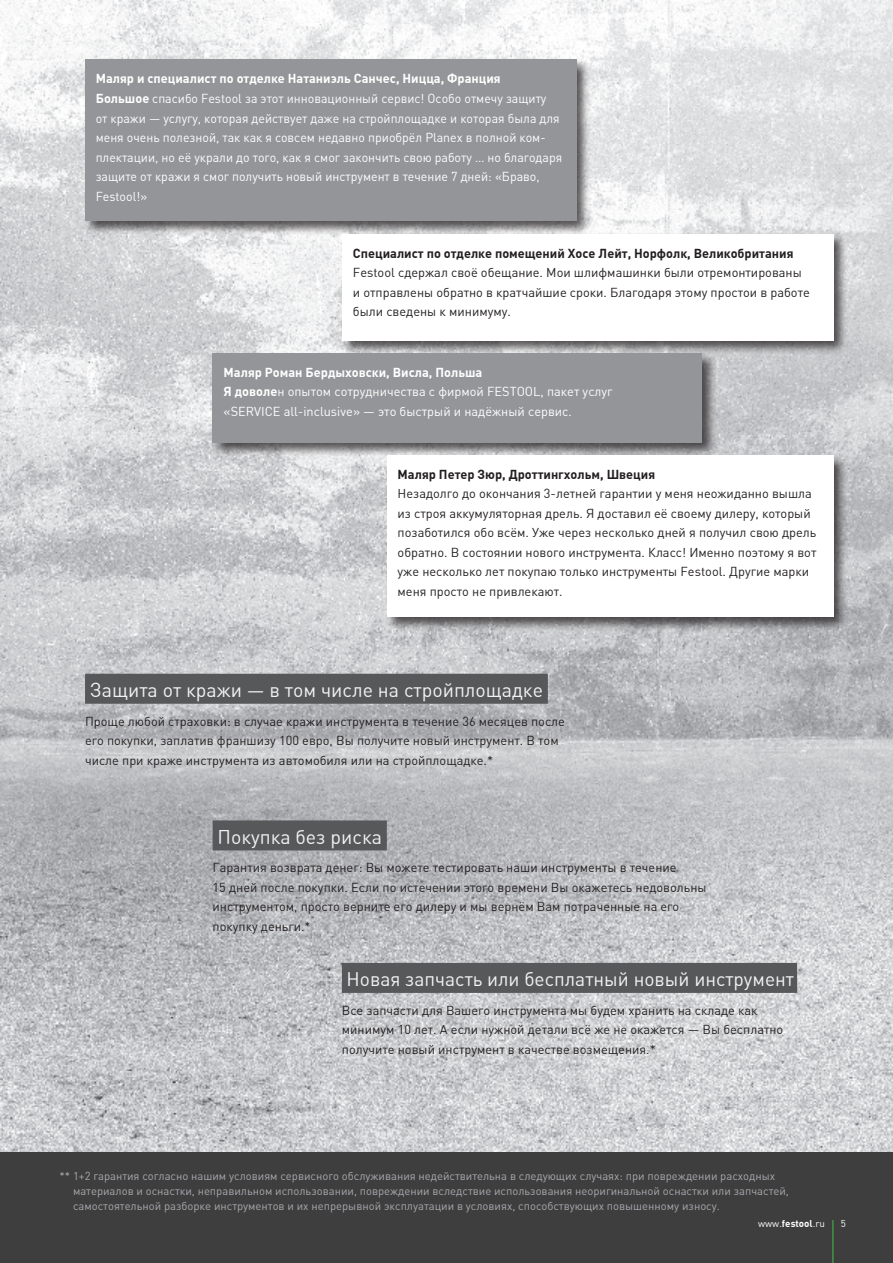
<style>
.page{position:relative;width:893px;height:1263px;background:#fff}
.page>*{position:absolute;margin:0;border:0;box-sizing:border-box;transform-origin:0 0}
.o_links_ZAB_11pt{font:19.5px "DIN Pro";color:#f2f3f4}
.o_links_ZAB_14pt{font:19.5px "DIN Pro";color:#f2f3f4}
.o_links_ZAB_13pt{font:12.75px/19.5px "DIN Pro";color:#231f20}
.o_links_ZAB_13pt-2{font:12.75px/19.5px "DIN Pro";color:#fff}
.o_links_ZAB_13pt-3{font:700 12.75px "DIN Pro";color:#231f20}
.o_links_ZAB_13pt-4{font:700 12.75px "DIN Pro";color:#fff}
.o_links_ZAB_10pt{font:11.25px/15px "DIN Pro";color:#a8a9ad}
.a_Pagina-re{font:9.75px "DIN Pro";color:#fff}
.a_Pagina-li{font:9.75px "DIN Pro";color:#fff}
.s1{font-weight:700}
</style>
<div class="page">
<img style="left:0;top:0;width:893px;height:1152px">
<div style="left:0;top:1152px;width:893px;height:111px;background:#3e3e3f"></div>
<hr style="left:832px;top:1220px;width:1px;height:43px;background:#45b749">
<div style="left:83px;top:57px;width:507px;height:178px;background:#231f20;opacity:.75"></div>
<div style="left:85px;top:60px;width:491px;height:161px;background:#939598"></div>
<div style="left:340px;top:232px;width:508px;height:122px;background:#231f20;opacity:.75"></div>
<div style="left:342px;top:234px;width:491px;height:106px;background:#fff"></div>
<div style="left:211px;top:351px;width:505px;height:106px;background:#231f20;opacity:.75"></div>
<div style="left:213px;top:353px;width:489px;height:89px;background:#939598"></div>
<div style="left:385px;top:453px;width:462px;height:178px;background:#231f20;opacity:.75"></div>
<div style="left:387px;top:455px;width:446px;height:162px;background:#fff"></div>
<div style="left:85px;top:674px;width:463px;height:30px;background:#57585a"></div>
<div style="left:213px;top:820px;width:174px;height:30px;background:#57585a"></div>
<div style="left:342px;top:963px;width:455px;height:30px;background:#57585a"></div>
<p class="o_links_ZAB_13pt-4" style="left:96px;top:72px;width:407px">Маляр и специалист по отделке Натаниэль Санчес, Ницца, Франция</p>
<p class="o_links_ZAB_13pt-2" style="left:96px;top:89px;width:468px"><span class="s1">Большое</span> спасибо Festool за этот инновационный сервис! Особо отмечу защиту<br>от кражи — услугу, которая действует даже на стройплощадке и которая была для меня очень полезной, так как я совсем недавно приобрёл Planex в полной ком&shy;плектации, но её украли до того, как я смог закончить свою работу … но благодаря защите от кражи я смог получить новый инструмент в течение 7 дней: «Браво, Festool!»</p>
<p class="o_links_ZAB_13pt-3" style="left:353px;top:246px;width:442px">Специалист по отделке помещений Хосе Лейт, Норфолк, Великобритания</p>
<p class="o_links_ZAB_13pt" style="left:353px;top:263px;width:458px">Festool сдержал своё обещание. Мои шлифмашинки были отремонтированы и отправлены обратно в кратчайшие сроки. Благодаря этому простои в работе были сведены к минимуму.</p>
<p class="o_links_ZAB_13pt-4" style="left:224px;top:365px;width:260px">Маляр Роман Бердыховски, Висла, Польша</p>
<p class="o_links_ZAB_13pt-2" style="left:224px;top:382px;width:390px"><span class="s1">Я доволе</span>н опытом сотрудничества с фирмой FESTOOL, пакет услуг «SERVICE all-inclusive» — это быстрый и надёжный сервис.</p>
<p class="o_links_ZAB_13pt-3" style="left:398px;top:467px;width:259px">Маляр Петер Зюр, Дроттингхольм, Швеция</p>
<p class="o_links_ZAB_13pt" style="left:398px;top:484px;width:420px">Незадолго до окончания 3-летней гарантии у меня неожиданно вышла из строя аккумуляторная дрель. Я доставил её своему дилеру, который позаботился обо всём. Уже через несколько дней я получил свою дрель обратно. В состоянии нового инструмента. Класс! Именно поэтому я вот уже несколько лет покупаю только инструменты Festool. Другие марки меня просто не привлекают.</p>
<p class="o_links_ZAB_14pt" style="left:90px;top:679px;width:455px">Защита от кражи — в том числе на стройплощадке</p>
<p class="o_links_ZAB_13pt" style="left:85px;top:711px;width:481px">Проще любой страховки: в случае кражи инструмента в течение 36 месяцев после его покупки, заплатив франшизу 100 евро, Вы получите новый инструмент. В том числе при краже инструмента из автомобиля или на стройплощадке.*</p>
<p class="o_links_ZAB_11pt" style="left:217px;top:825px;width:166px">Покупка без риска</p>
<p class="o_links_ZAB_13pt" style="left:213px;top:858px;width:496px">Гарантия возврата денег: Вы можете тестировать наши инструменты в течение<br>15 дней после покупки. Если по истечении этого времени Вы окажетесь недовольны инструментом, просто верните его дилеру и мы вернём Вам потраченные на его покупку деньги.*</p>
<p class="o_links_ZAB_11pt" style="left:347px;top:968px;width:449px">Новая запчасть или бесплатный новый инструмент</p>
<p class="o_links_ZAB_13pt" style="left:342px;top:1001px;width:443px">Все запчасти для Вашего инструмента мы будем хранить на складе как минимум 10 лет. А если нужной детали всё же не окажется — Вы бесплатно получите новый инструмент в качестве возмещения.*</p>
<p class="o_links_ZAB_10pt" style="left:73px;top:1168px;width:717px;text-indent:-13px">** 1+2 гарантия согласно нашим условиям сервисного обслуживания недействительна в следующих случаях: при повреждении расходных материалов и оснастки, неправильном использовании, повреждении вследствие использования неоригинальной оснастки или запчастей, самостоятельной разборке инструментов и их непрерывной эксплуатации в условиях, способствующих повышенному износу.</p>
<p class="a_Pagina-re" style="left:758px;top:1218px;width:68px">www.<span class="s1">festool</span>.ru</p>
<p class="a_Pagina-li" style="left:841px;top:1218px;width:7px">5</p>
</div>
